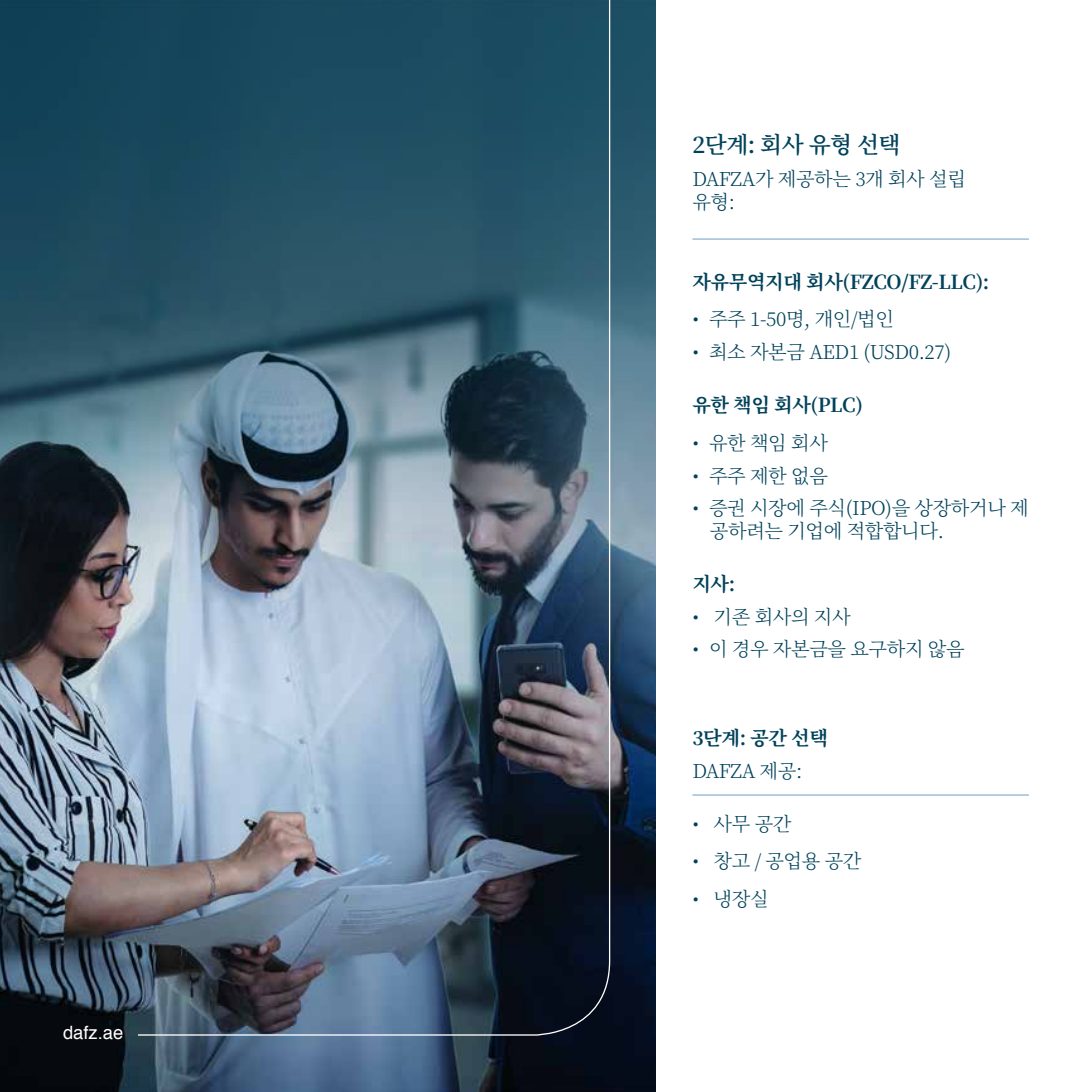
<style>
.page{position:relative;width:1092px;height:1092px;background:#fff}
.page>*{position:absolute;margin:0;border:0;box-sizing:border-box;transform-origin:0 0}
.t1{font:600 22.75px "Source Han Serif TC";letter-spacing:-.02em;color:#00425a}
.t2{font:300 19.25px/23.1px "Source Han Serif TC";letter-spacing:-.02em;color:#00425a}
.t3{font:700 19.25px "Source Han Serif TC";letter-spacing:-.02em;color:#00425a}
.t4{font:18.38px "Helvetica";color:#fff}
.s1{font-family:"Helvetica";font-weight:400;font-size:18.38px}
</style>
<div class="page">
<hr style="left:692px;top:238px;width:336px;height:2px;background:#adc7db">
<hr style="left:692px;top:794px;width:336px;height:1px;background:#adc7db">
<img style="left:0;top:647px;width:655px;height:444px">
<svg style="left:0;top:0;width:655px;height:647px;background:#305162"></svg>
<img style="left:137px;top:0;width:474px;height:1036px">
<p class="t4" style="left:63px;top:1018px;width:62px">dafz.ae</p>
<p class="t1" style="left:692px;top:131px;width:210px">2단계: 회사 유형 선택</p>
<p class="t2" style="left:692px;top:167px;width:275px">DAFZA가 제공하는 3개 회사 설립 유형:</p>
<p class="t3" style="left:692px;top:271px;width:298px">자유무역지대 회사(FZCO/FZ-LLC):</p>
<p class="t2" style="left:692px;top:308px;width:203px"><span class="s1">•</span> 주주 1-50명, 개인/법인</p>
<p class="t2" style="left:692px;top:341px;width:260px"><span class="s1">•</span> 최소 자본금 AED1 (USD0.27)</p>
<p class="t3" style="left:692px;top:394px;width:172px">유한 책임 회사(PLC)</p>
<p class="t2" style="left:692px;top:432px;width:137px"><span class="s1">•</span> 유한 책임 회사</p>
<p class="t2" style="left:692px;top:464px;width:137px"><span class="s1">•</span> 주주 제한 없음</p>
<p class="t2" style="left:710px;top:497px;width:320px;text-indent:-18px"><span class="s1">•</span> 증권 시장에 주식(IPO)을 상장하거나 제 공하려는 기업에 적합합니다.</p>
<p class="t3" style="left:692px;top:573px;width:44px">지사:</p>
<p class="t2" style="left:692px;top:605px;width:160px"><span class="s1">•</span> 기존 회사의 지사</p>
<p class="t2" style="left:692px;top:638px;width:274px"><span class="s1">•</span> 이 경우 자본금을 요구하지 않음</p>
<p class="t3" style="left:692px;top:727px;width:137px">3단계: 공간 선택</p>
<p class="t2" style="left:692px;top:759px;width:111px">DAFZA 제공:</p>
<p class="t2" style="left:692px;top:812px;width:101px"><span class="s1">•</span> 사무 공간</p>
<p class="t2" style="left:692px;top:850px;width:170px"><span class="s1">•</span> 창고 / 공업용 공간</p>
<p class="t2" style="left:692px;top:887px;width:78px"><span class="s1">•</span> 냉장실</p>
</div>
